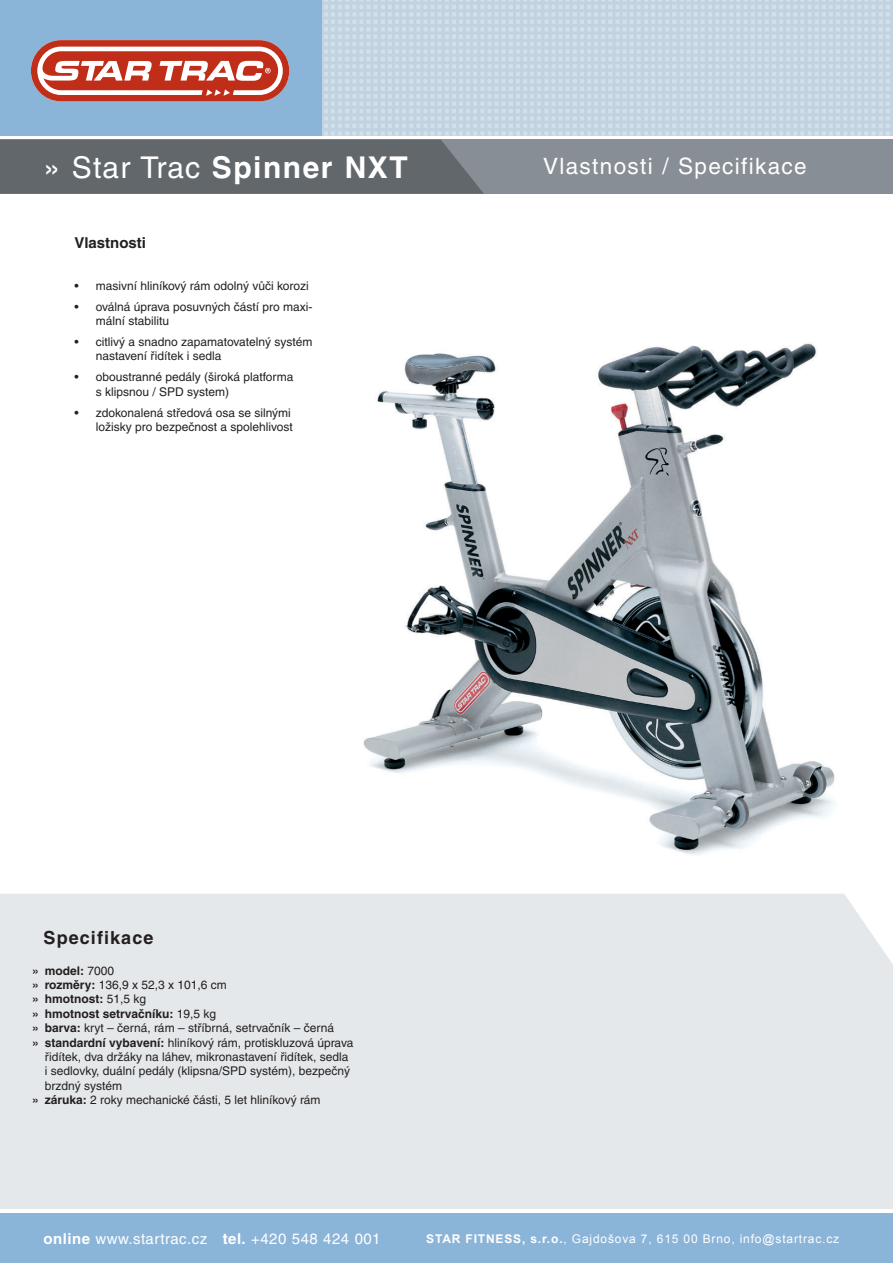
<style>
.page{position:relative;width:893px;height:1263px;background:#fff}
.page>*{position:absolute;margin:0;border:0;box-sizing:border-box;transform-origin:0 0}
.t1{font:700 30px "Helvetica CE";letter-spacing:.05em;color:#fff}
.t2{font:22.5px "Helvetica CE";letter-spacing:.06em;color:#fff}
.t3{font:700 18px "Helvetica CE";letter-spacing:.06em;color:#231f20}
.t4{font:15px "Helvetica CE";letter-spacing:.03em;color:#fff}
.t5{font:700 15px "Helvetica CE";color:#231f20}
.t6{font:12px/14.4px "Helvetica CE";color:#231f20}
.t7{font:12px "Arial";letter-spacing:.07em;color:#fff}
.t8{font:700 12px "Helvetica CE";color:#231f20}
.s1{font-weight:400}
.s2{font-weight:700}
</style>
<div class="page">
<img style="left:322px;top:0;width:571px;height:136px">
<div style="left:0;top:140px;width:893px;height:54px;background:#888e95"></div>
<div style="left:0;top:140px;width:484px;height:54px;background:#61676b"></div>
<div style="left:0;top:894px;width:893px;height:315px;background:#e5e8ea"></div>
<div style="left:0;top:1213px;width:893px;height:50px;background:#8bb4d9"></div>
<div style="left:0;top:0;width:322px;height:136px;background:#8bb4d9"></div>
<svg style="left:31px;top:40px;width:258px;height:61px;background:#d07368"></svg>
<img style="left:363px;top:343px;width:472px;height:513px">
<h1 class="t1" style="left:44px;top:150px;width:366px"><span class="s1">» Star Trac</span> Spinner NXT</h1>
<p class="t5" style="left:74px;top:234px;width:73px">Vlastnosti</p>
<p class="t6" style="left:74px;top:278px;width:236px">• masivní hliníkový rám odolný vůči korozi</p>
<p class="t6" style="left:96px;top:299px;width:218px;text-indent:-21px">• oválná úprava posuvných částí pro maxi&shy;mální stabilitu</p>
<p class="t6" style="left:96px;top:335px;width:218px;text-indent:-21px">• citlivý a snadno zapamatovatelný systém nastavení řidítek i sedla</p>
<p class="t6" style="left:96px;top:370px;width:199px;text-indent:-21px">• oboustranné pedály (široká platforma s klipsnou / SPD system)</p>
<p class="t6" style="left:74px;top:405px;width:220px;text-align:right">• zdokonalená středová osa se silnými ložisky pro bezpečnost a spolehlivost</p>
<h2 class="t2" style="left:543px;top:153px;width:265px">Vlastnosti / Specifikace</h2>
<h3 class="t3" style="left:44px;top:928px;width:111px">Specifikace</h3>
<p class="t8" style="left:32px;top:963px;width:84px">» model: <span class="s1">7000</span></p>
<p class="t6" style="left:32px;top:978px;width:196px"><span class="s2">» rozměry:</span> 136,9 x 52,3 x 101,6 cm</p>
<p class="t8" style="left:32px;top:992px;width:116px">» hmotnost: <span class="s1">51,5 kg</span></p>
<p class="t8" style="left:32px;top:1007px;width:186px">» hmotnost setrvačníku: <span class="s1">19,5 kg</span></p>
<p class="t6" style="left:32px;top:1021px;width:304px"><span class="s2">» barva:</span> kryt – černá, rám – stříbrná, setrvačník – černá</p>
<p class="t6" style="left:32px;top:1035px;width:323px"><span class="s2">» standardní vybavení:</span> hliníkový rám, protiskluzová úprava</p>
<p class="t6" style="left:45px;top:1050px;width:305px">řidítek, dva držáky na láhev, mikronastavení řidítek, sedla</p>
<p class="t6" style="left:45px;top:1064px;width:307px">i sedlovky, duální pedály (klipsna/SPD systém), bezpečný</p>
<p class="t6" style="left:45px;top:1078px;width:79px">brzdný systém</p>
<p class="t6" style="left:32px;top:1093px;width:290px"><span class="s2">» záruka:</span> 2 roky mechanické části, 5 let hliníkový rám</p>
<p class="t4" style="left:44px;top:1230px;width:339px"><span class="s2">online</span> www.startrac.cz <span class="s2">tel.</span> +420 548 424 001</p>
<p class="t7" style="left:426px;top:1231px;width:415px"><span class="s2">STAR FITNESS, s.r.o.</span>, Gajdošova 7, 615 00 Brno, info@startrac.cz</p>
</div>
